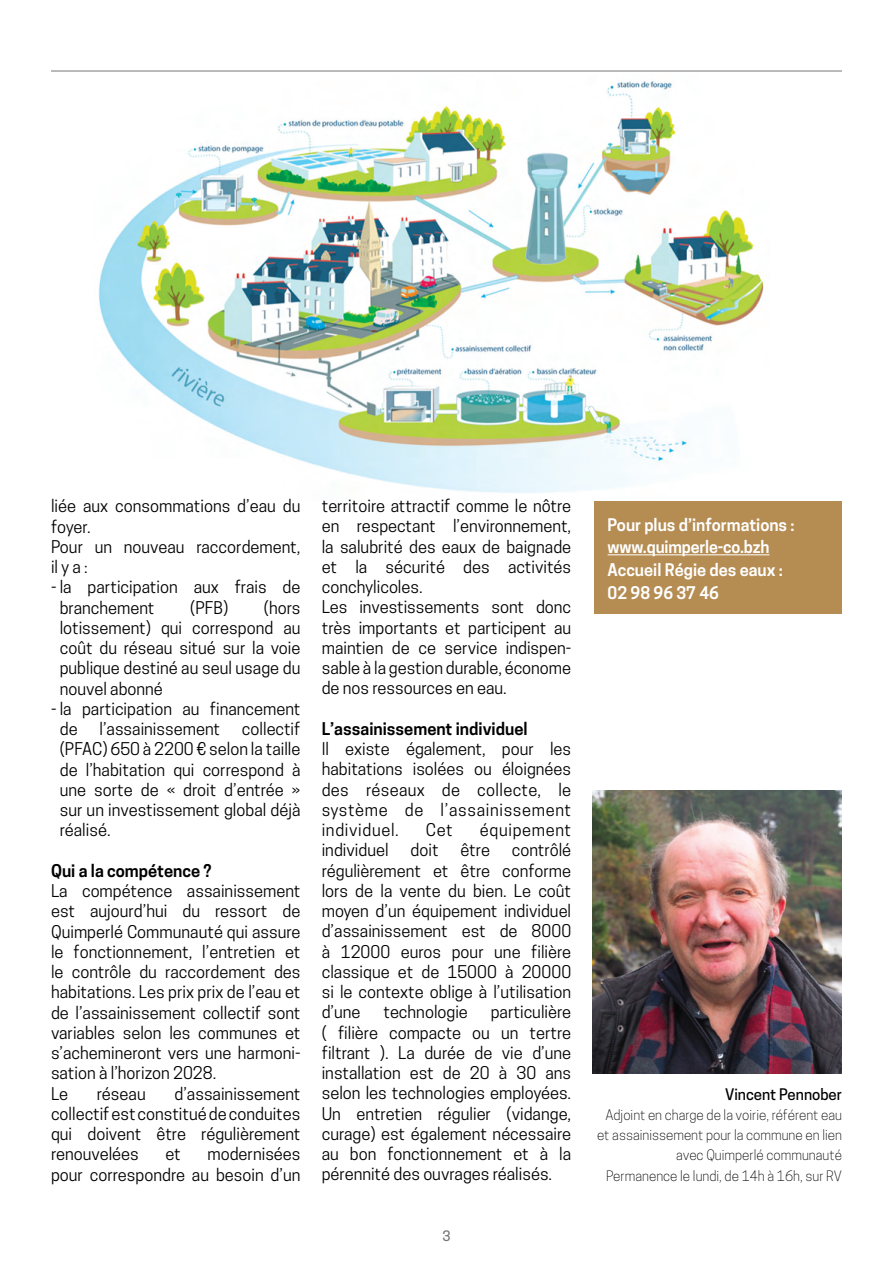
<style>
.page{position:relative;width:893px;height:1263px;background:#fff}
.page>*{position:absolute;margin:0;border:0;box-sizing:border-box;transform-origin:0 0}
.t1{font:16.5px/20.2px "Cooper Hewitt";color:#000;text-align:justify}
.t2{font:600 16.5px "Cooper Hewitt";color:#000}
.t3{font:16.5px "Cooper Hewitt";letter-spacing:.04em;color:#000}
.t4{font:600 16.35px/22.8px "Cooper Hewitt";color:#fff}
.t5{font:500 15px "Cooper Hewitt";color:#000}
.t6{font:300 13.5px/20.2px "Cooper Hewitt";color:#000;text-align:right}
.t7{font:500 13.5px "Cooper Hewitt";color:#757875}
</style>
<div class="page">
<img style="left:98px;top:81px;width:666px;height:412px">
<img style="left:592px;top:791px;width:250px;height:282px">
<hr style="left:51px;top:71px;width:791px;height:1px;background:#757875">
<div style="left:594px;top:501px;width:248px;height:113px;background:#b58c52"></div>
<hr style="left:608px;top:555px;width:162px;height:1px;background:#fff">
<p class="t1" style="left:51px;top:496px;width:251px;text-align:left">liée aux consommations d’eau du foyer.<br>Pour un nouveau raccordement, il y a :</p>
<p class="t1" style="left:60px;top:577px;width:242px;text-indent:-9px">- la participation aux frais de branchement</p>
<p class="t1" style="left:60px;top:597px;width:242px;text-indent:204px">(hors lotissement) qui correspond au coût du réseau situé sur la voie publique destiné au seul usage du nouvel abonné</p>
<p class="t1" style="left:60px;top:698px;width:242px;text-indent:-9px">- la participation au financement de</p>
<p class="t1" style="left:190px;top:597px;width:40px">(PFB)</p>
<p class="t1" style="left:60px;top:719px;width:242px;text-indent:182px">collectif (PFAC) 650 à 2200 € selon la taille de l’habitation qui correspond à une sorte de « droit d’entrée » sur un investissement global déjà réalisé.</p>
<p class="t2" style="left:51px;top:861px;width:162px">Qui a la compétence ?</p>
<p class="t1" style="left:51px;top:881px;width:251px;text-align:left">La compétence assainissement est aujourd’hui du ressort de<br>Quimperlé Communauté qui assure le fonctionnement, l’entretien et le contrôle du raccordement des habitations. Les prix prix de l’eau et de l’assainissement collectif sont variables selon les communes et s’achemineront vers une harmoni&shy;sation à l’horizon 2028.<br>Le</p>
<p class="t1" style="left:99px;top:719px;width:122px">l’assainissement</p>
<p class="t1" style="left:51px;top:1083px;width:251px;text-indent:123px">d’assainissement collectif est constitué de conduites qui doivent être régulièrement renouvelées</p>
<p class="t1" style="left:97px;top:1083px;width:50px">réseau</p>
<p class="t1" style="left:51px;top:1144px;width:251px;text-align:right">modernisées<br>pour correspondre au besoin d’un</p>
<p class="t1" style="left:165px;top:1144px;width:17px">et</p>
<p class="t1" style="left:322px;top:496px;width:251px;text-align:left">territoire attractif comme le nôtre en respectant l’environnement, la salubrité des eaux de baignade et la sécurité des activités conchylicoles.<br>Les investissements sont donc très importants et participent au maintien de ce service indispen&shy;sable à la gestion durable, économe de nos ressources en eau.</p>
<p class="t2" style="left:322px;top:719px;width:207px">L’assainissement individuel</p>
<p class="t1" style="left:322px;top:739px;width:251px">Il existe également, pour les habitations isolées ou éloignées des réseaux de collecte, le système de l’assainissement individuel.</p>
<p class="t1" style="left:426px;top:820px;width:28px">Cet</p>
<p class="t3" style="left:480px;top:820px;width:93px">équipement</p>
<p class="t1" style="left:322px;top:840px;width:251px;text-indent:190px">contrôlé régulièrement et être conforme lors de la vente du bien. Le coût moyen d’un équipement individuel d’assainissement est de 8000 à 12000 euros pour une filière classique et de 15000 à 20000 si le contexte oblige à l’utilisation d’une</p>
<p class="t1" style="left:322px;top:840px;width:68px">individuel</p>
<p class="t1" style="left:411px;top:840px;width:30px">doit</p>
<p class="t1" style="left:460px;top:840px;width:31px">être</p>
<p class="t1" style="left:322px;top:1002px;width:251px;text-indent:169px">particulière ( filière compacte ou un tertre filtrant ). La durée de vie d’une installation est de 20 à 30 ans selon les technologies employées.<br>Un entretien régulier (vidange, curage) est également nécessaire au bon fonctionnement et à la pérennité des ouvrages réalisés.</p>
<p class="t1" style="left:383px;top:1002px;width:86px">technologie</p>
<p class="t7" style="left:442px;top:1228px;width:10px">3</p>
<p class="t4" style="left:608px;top:513px;width:188px">Pour plus d’informations : www.quimperle-co.bzh<br>Accueil Régie des eaux :<br>02 98 96 37 46</p>
<p class="t5" style="left:725px;top:1085px;width:119px">Vincent Pennober</p>
<p class="t6" style="left:597px;top:1105px;width:246px">Adjoint en charge de la voirie, référent eau et assainissement pour la commune en lien avec Quimperlé communauté<br>Permanence le lundi, de 14h à 16h, sur RV</p>
</div>
